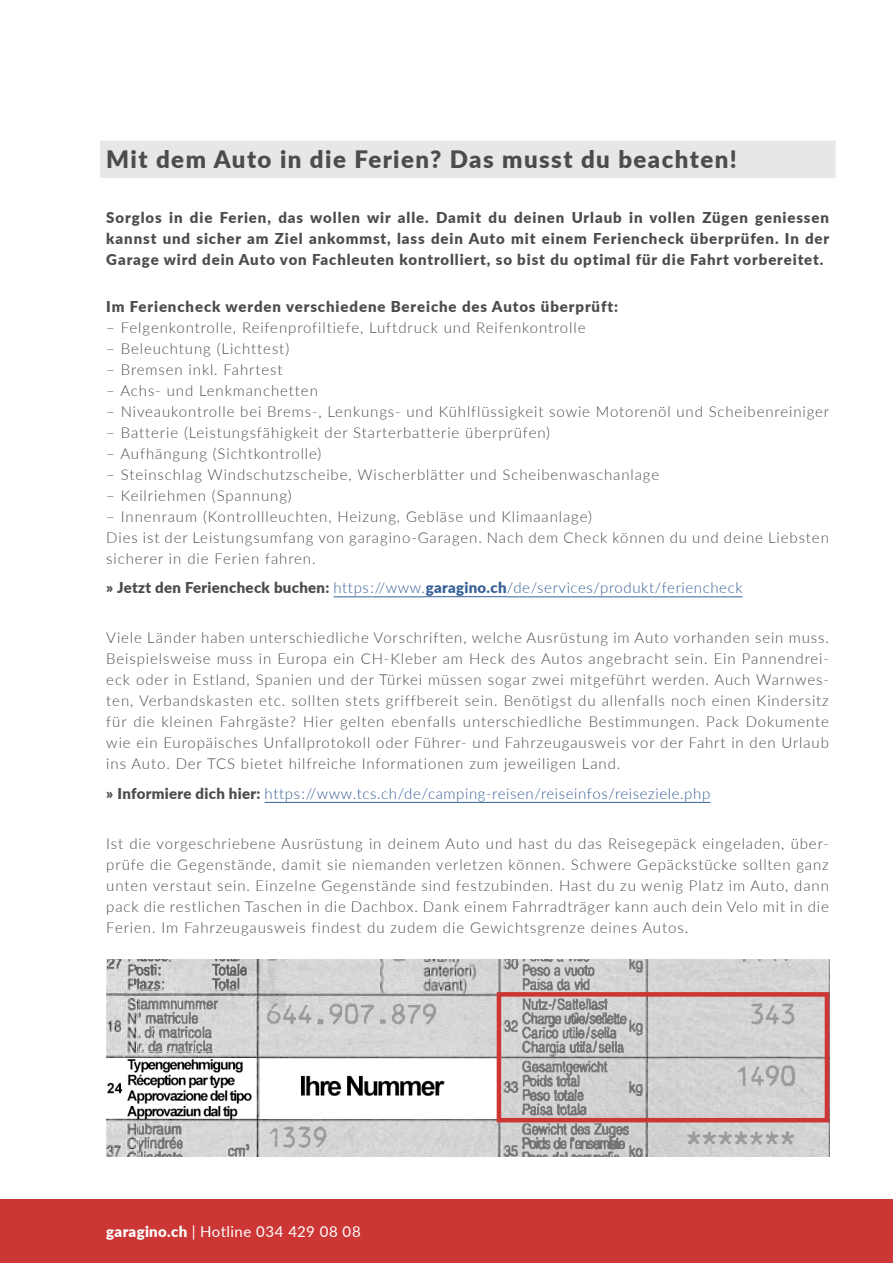
<style>
.page{position:relative;width:893px;height:1263px;background:#fff}
.page>*{position:absolute;margin:0;border:0;box-sizing:border-box;transform-origin:0 0}
.t1{font:900 24px "Lato";letter-spacing:.06em;color:#4d4c4c}
.t2{font:300 15px/21px "Lato";letter-spacing:.06em;color:#4d4c4c;text-align:justify}
.t3{font:900 15px/21px "Lato";letter-spacing:.06em;color:#4d4c4c;text-align:justify}
.t4{font:300 15px "Lato";letter-spacing:.04em;color:#376096}
.t5{font:15px "Lato";letter-spacing:.03em;color:#fff}
.s1{font-weight:900;color:#4d4c4c}
.s2{font-weight:900}
</style>
<div class="page">
<div style="left:0;top:1199px;width:893px;height:64px;background:#cc3634"></div>
<div style="left:100px;top:141px;width:736px;height:37px;background:#e7e7e7"></div>
<hr style="left:334px;top:597px;width:92px;height:1px;background:#376096">
<hr style="left:426px;top:596px;width:81px;height:1px;background:#376096">
<hr style="left:507px;top:597px;width:236px;height:1px;background:#376096">
<hr style="left:265px;top:802px;width:445px;height:1px;background:#376096">
<img style="left:106px;top:959px;width:723px;height:198px">
<div style="left:497px;top:992px;width:332px;height:130px;border:4px solid #cc3634"></div>
<h1 class="t1" style="left:106px;top:141px;width:632px">Mit dem Auto in die Ferien? Das musst du beachten!</h1>
<p class="t3" style="left:106px;top:207px;width:724px">Sorglos in die Ferien, das wollen wir alle. Damit du deinen Urlaub in vollen Zügen geniessen kannst und sicher am Ziel ankommst, lass dein Auto mit einem Feriencheck überprüfen. In der Garage wird dein Auto von Fachleuten kontrolliert, so bist du optimal für die Fahrt vorbereitet.</p>
<p class="t3" style="left:106px;top:295px;width:513px">Im Feriencheck werden verschiedene Bereiche des Autos überprüft:</p>
<p class="t2" style="left:106px;top:316px;width:481px">– Felgenkontrolle, Reifenprofiltiefe, Luftdruck und Reifenkontrolle</p>
<p class="t2" style="left:106px;top:337px;width:184px">– Beleuchtung (Lichttest)</p>
<p class="t2" style="left:106px;top:358px;width:178px">– Bremsen inkl. Fahrtest</p>
<p class="t2" style="left:106px;top:379px;width:213px">– Achs- und Lenkmanchetten</p>
<p class="t2" style="left:106px;top:400px;width:724px">– Niveaukontrolle bei Brems-, Lenkungs- und Kühlflüssigkeit sowie Motorenöl und Scheibenreiniger</p>
<p class="t2" style="left:106px;top:421px;width:445px">– Batterie (Leistungsfähigkeit der Starterbatterie überprüfen)</p>
<p class="t2" style="left:106px;top:442px;width:217px">– Aufhängung (Sichtkontrolle)</p>
<p class="t2" style="left:106px;top:463px;width:554px">– Steinschlag Windschutzscheibe, Wischerblätter und Scheibenwaschanlage</p>
<p class="t2" style="left:106px;top:484px;width:187px">– Keilriehmen (Spannung)</p>
<p class="t2" style="left:106px;top:505px;width:724px;text-align:left">– Innenraum (Kontrollleuchten, Heizung, Gebläse und Klimaanlage)<br>Dies ist der Leistungsumfang von garagino-Garagen. Nach dem Check können du und deine Liebsten sicherer in die Ferien fahren.</p>
<p class="t4" style="left:106px;top:577px;width:638px"><span class="s1">» Jetzt den Feriencheck buchen:</span> https://www.<span class="s2">garagino.ch</span>/de/services/produkt/feriencheck</p>
<p class="t2" style="left:106px;top:627px;width:724px">Viele Länder haben unterschiedliche Vorschriften, welche Ausrüstung im Auto vorhanden sein muss.<br>Beispielsweise muss in Europa ein CH-Kleber am Heck des Autos angebracht sein. Ein Pannendrei&shy;eck oder in Estland, Spanien und der Türkei müssen sogar zwei mitgeführt werden. Auch Warnwes&shy;ten, Verbandskasten etc. sollten stets griffbereit sein. Benötigst du allenfalls noch einen Kindersitz für die kleinen Fahrgäste? Hier gelten ebenfalls unterschiedliche Bestimmungen. Pack Dokumente wie ein Europäisches Unfallprotokoll oder Führer- und Fahrzeugausweis vor der Fahrt in den Urlaub ins Auto. Der TCS bietet hilfreiche Informationen zum jeweiligen Land.</p>
<p class="t4" style="left:106px;top:783px;width:605px"><span class="s1">» Informiere dich hier:</span> https://www.tcs.ch/de/camping-reisen/reiseinfos/reiseziele.php</p>
<p class="t2" style="left:106px;top:832px;width:724px">Ist die vorgeschriebene Ausrüstung in deinem Auto und hast du das Reisegepäck eingeladen, über&shy;prüfe die Gegenstände, damit sie niemanden verletzen können. Schwere Gepäckstücke sollten ganz unten verstaut sein. Einzelne Gegenstände sind festzubinden. Hast du zu wenig Platz im Auto, dann pack die restlichen Taschen in die Dachbox. Dank einem Fahrradträger kann auch dein Velo mit in die Ferien. Im Fahrzeugausweis findest du zudem die Gewichtsgrenze deines Autos.</p>
<p class="t5" style="left:106px;top:1221px;width:256px"><span class="s2">garagino.ch</span> | Hotline 034 429 08 08</p>
</div>
